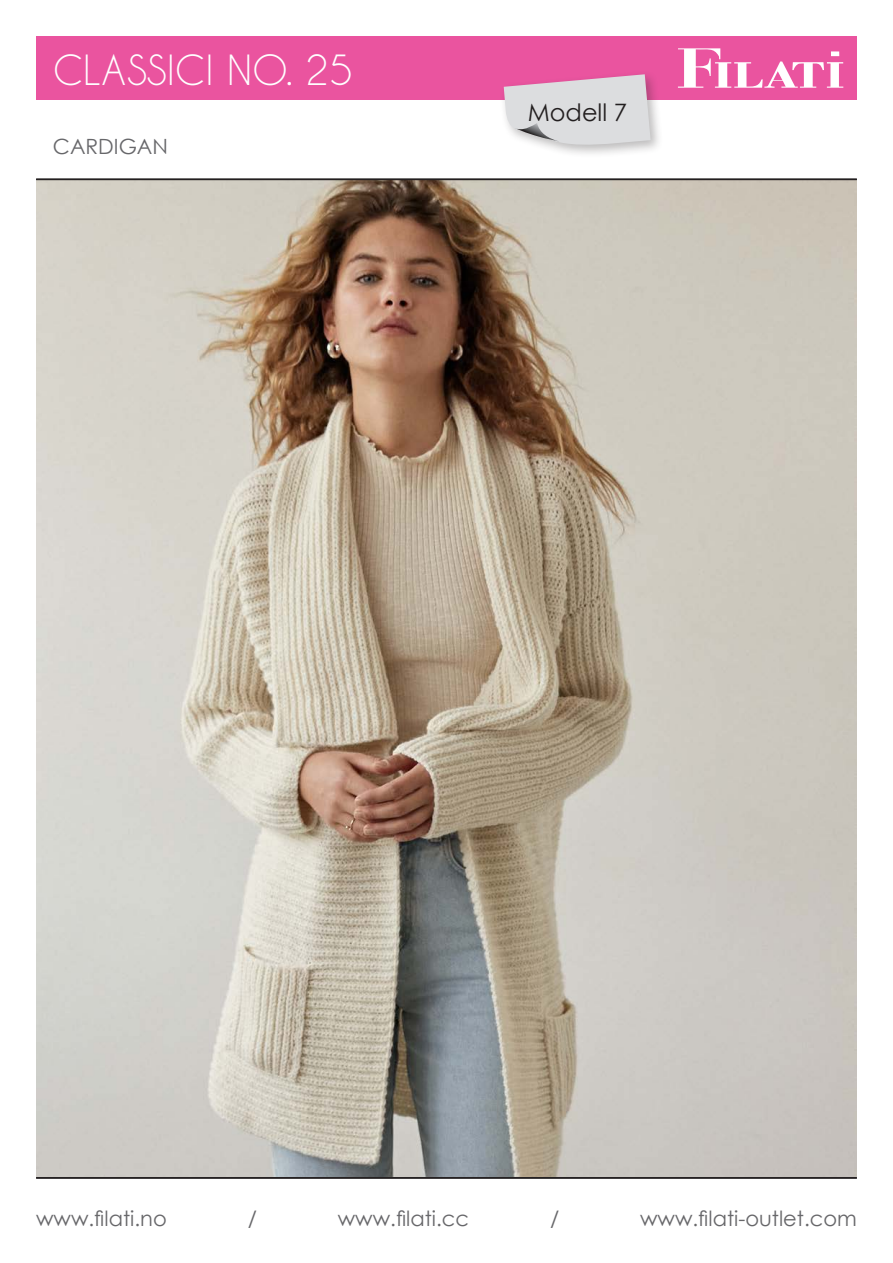
<style>
.page{position:relative;width:893px;height:1263px;background:#fff}
.page>*{position:absolute;margin:0;border:0;box-sizing:border-box;transform-origin:0 0}
.t1{font:39px "Caviar Dreams";color:#fff}
.t2{font:24px "Century Gothic";color:#231f20}
.t3{font:21px "Century Gothic";color:#67676a}
</style>
<div class="page">
<img style="left:36px;top:180px;width:821px;height:997px">
<hr style="left:36px;top:1177px;width:821px;height:1px;background:#231f20">
<hr style="left:36px;top:179px;width:821px;height:1px;background:#231f20">
<div style="left:36px;top:36px;width:821px;height:64px;background:#ea549f"></div>
<svg style="left:678px;top:48px;width:165px;height:40px"></svg>
<div style="left:499px;top:70px;width:165px;height:88px;background:#231f20;opacity:.3"></div>
<svg style="left:504px;top:74px;width:147px;height:76px;background:#dcced7"></svg>
<p class="t1" style="left:53px;top:47px;width:301px">CLASSICI NO. 25</p>
<p class="t3" style="left:53px;top:131px;width:117px">CARDIGAN</p>
<p class="t2" style="left:528px;top:96px;width:101px">Modell 7</p>
<p class="t3" style="left:36px;top:1204px;width:132px">www.filati.no</p>
<p class="t3" style="left:248px;top:1204px;width:11px">/</p>
<p class="t3" style="left:338px;top:1204px;width:133px">www.filati.cc</p>
<p class="t3" style="left:550px;top:1204px;width:11px">/</p>
<p class="t3" style="left:640px;top:1204px;width:218px">www.filati-outlet.com</p>
</div>
